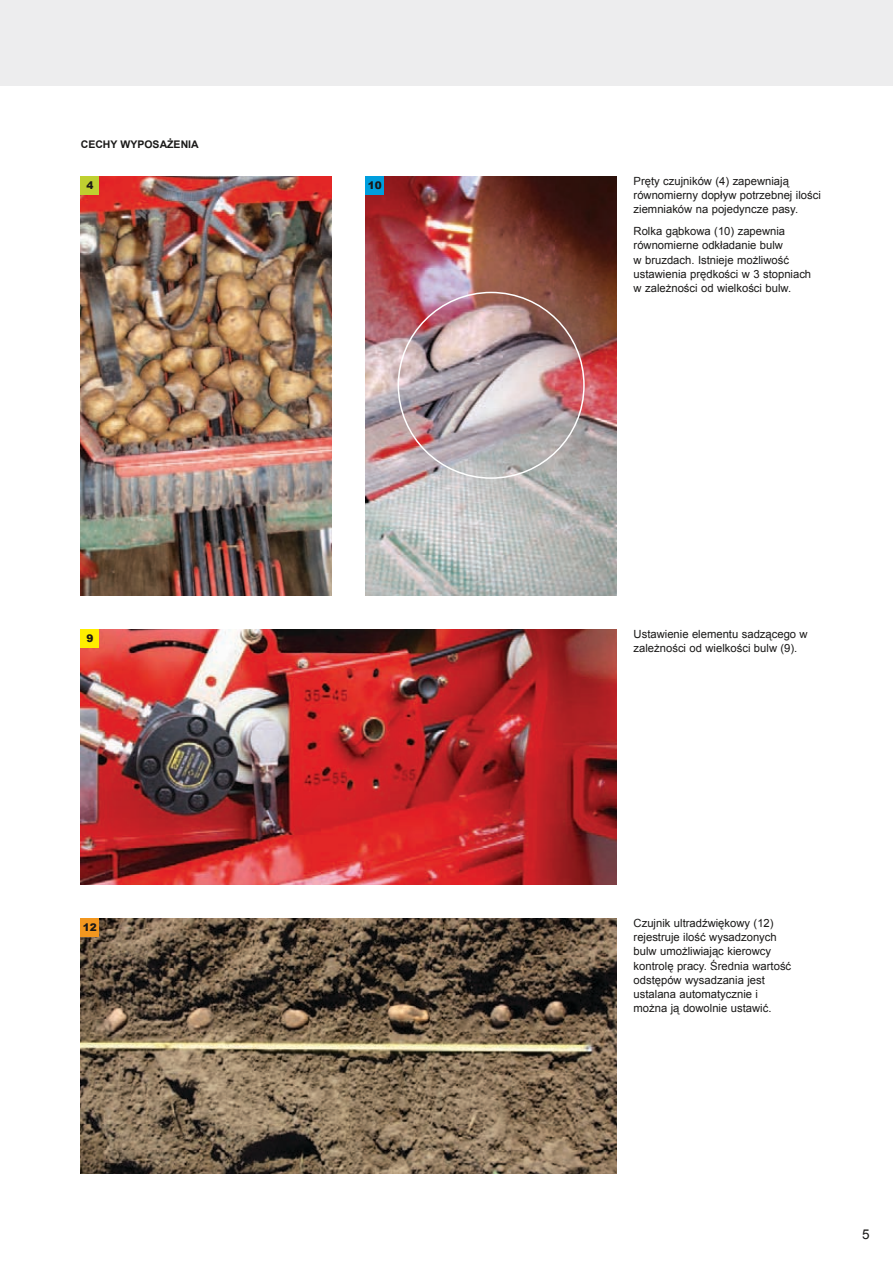
<style>
.page{position:relative;width:893px;height:1263px;background:#fff}
.page>*{position:absolute;margin:0;border:0;box-sizing:border-box;transform-origin:0 0}
.t1{font:13.5px "Arial";color:#1a1918}
.t2{font:11.25px/14.2px "Arial";color:#1a1918}
.t3{font:700 10.5px "Arial";color:#1a1918}
.t4{font:900 10.5px "Arial";color:#1a1918}
</style>
<div class="page">
<div style="left:0;top:0;width:893px;height:85px;background:#ededee"></div>
<img style="left:81px;top:176px;width:251px;height:419px">
<div style="left:81px;top:176px;width:18px;height:19px;background:#bfd030"></div>
<img style="left:81px;top:629px;width:536px;height:255px">
<div style="left:81px;top:629px;width:18px;height:19px;background:#fe0"></div>
<img style="left:81px;top:918px;width:536px;height:256px">
<div style="left:81px;top:918px;width:18px;height:19px;background:#f2971f"></div>
<img style="left:366px;top:176px;width:251px;height:419px">
<div style="left:366px;top:176px;width:18px;height:19px;background:#009edd"></div>
<p class="t3" style="left:81px;top:137px;width:119px">CECHY WYPOSAŻENIA</p>
<p class="t4" style="left:86px;top:178px;width:9px">4</p>
<p class="t4" style="left:368px;top:178px;width:16px">10</p>
<p class="t2" style="left:634px;top:174px;width:189px">Pręty czujników (4) zapewniają równomierny dopływ potrzebnej ilości ziemniaków na pojedyncze pasy.</p>
<p class="t2" style="left:634px;top:224px;width:179px">Rolka gąbkowa (10) zapewnia równomierne odkładanie bulw<br>w bruzdach. Istnieje możliwość ustawienia prędkości w 3 stopniach w zależności od wielkości bulw.</p>
<p class="t4" style="left:86px;top:630px;width:9px">9</p>
<p class="t2" style="left:634px;top:627px;width:176px">Ustawienie elementu sadzącego w zależności od wielkości bulw (9).</p>
<p class="t4" style="left:83px;top:920px;width:16px">12</p>
<p class="t2" style="left:634px;top:916px;width:159px">Czujnik ultradźwiękowy (12) rejestruje ilość wysadzonych bulw umożliwiając kierowcy kontrolę pracy. Średnia wartość odstępów wysadzania jest ustalana automatycznie i można ją dowolnie ustawić.</p>
<p class="t1" style="left:862px;top:1225px;width:9px">5</p>
</div>
